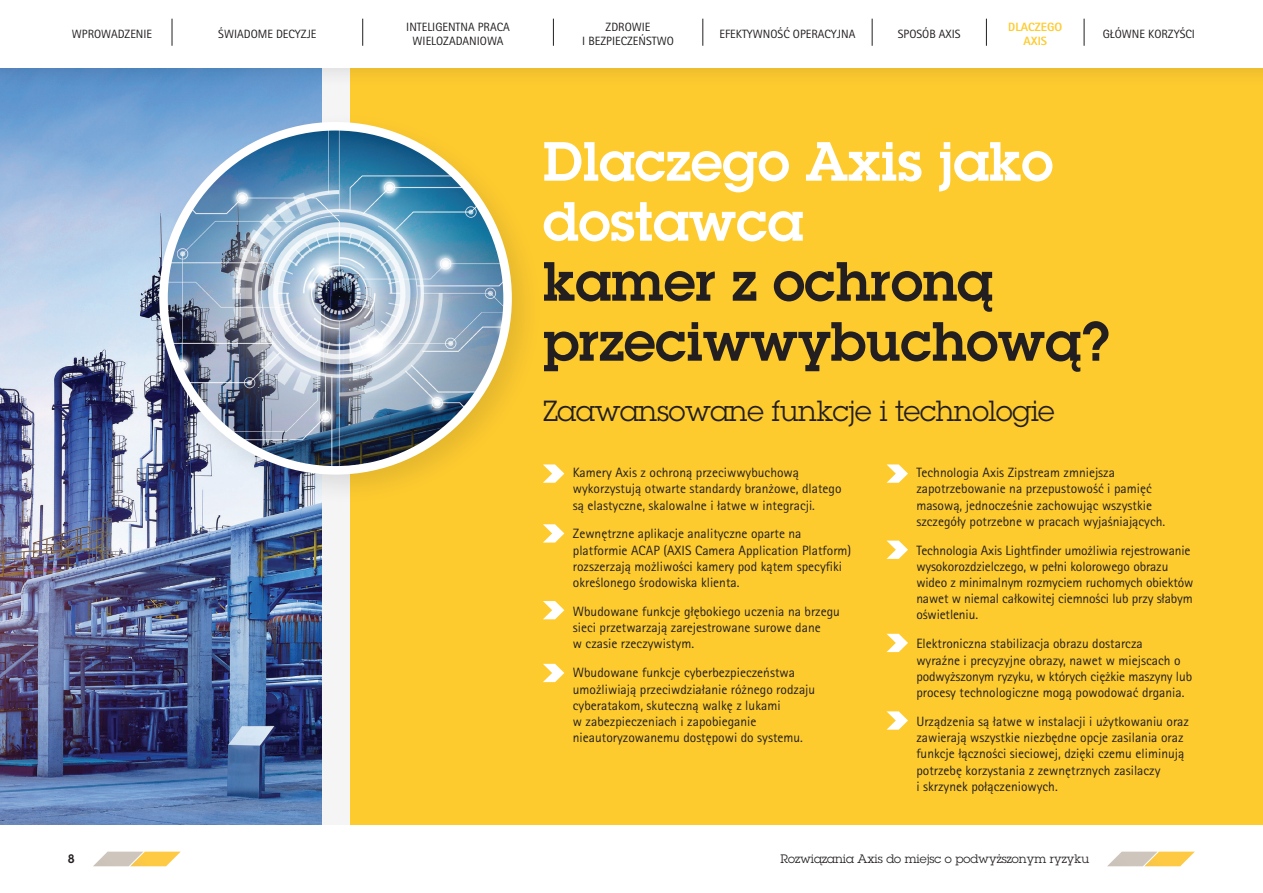
<style>
.page{position:relative;width:1263px;height:893px;background:#fff}
.page>*{position:absolute;margin:0;border:0;box-sizing:border-box;transform-origin:0 0}
.t1{font:600 54px/60px "Lubalin Graph ECG";color:#231f20}
.t2{font:600 54px/60px "Lubalin Graph ECG";color:#fff}
.t3{font:28.5px "Lubalin Graph ECG";letter-spacing:-.01em;color:#231f20}
.t4{font:13.5px/16.2px "Rotis Sans Serif Pro";color:#231f20}
.t5{font:12px/14.4px "Rotis Sans Serif Pro";color:#231f20;text-align:center}
.t6{font:12px "Lubalin Graph ECG";color:#231f20}
.t7{font:800 12px/14.4px "Rotis Sans Serif Pro";color:#fecb2f;text-align:center}
.t8{font:600 12px "Lubalin Graph ECG";color:#231f20}
</style>
<div class="page">
<div style="left:349px;top:68px;width:914px;height:757px;background:#fecb2f"></div>
<img style="left:0;top:90px;width:322px;height:735px">
<div style="left:322px;top:68px;width:27px;height:757px;background:#f5f5f6"></div>
<svg style="left:544px;top:464px;width:20px;height:19px"></svg>
<svg style="left:886px;top:541px;width:22px;height:18px"></svg>
<svg style="left:886px;top:634px;width:22px;height:18px"></svg>
<svg style="left:886px;top:711px;width:22px;height:19px"></svg>
<svg style="left:543px;top:524px;width:21px;height:19px"></svg>
<svg style="left:543px;top:664px;width:21px;height:18px"></svg>
<svg style="left:543px;top:601px;width:21px;height:18px"></svg>
<svg style="left:886px;top:464px;width:22px;height:19px"></svg>
<div style="left:148px;top:111px;width:396px;height:395px;background:#231f20;opacity:.12"></div>
<img style="left:164px;top:126px;width:344px;height:344px;border-radius:172px">
<div style="left:159px;top:122px;width:353px;height:353px;border:9px solid #fff;border-radius:50%"></div>
<svg style="left:93px;top:852px;width:88px;height:14px"></svg>
<svg style="left:1107px;top:852px;width:88px;height:14px"></svg>
<div style="left:0;top:0;width:1263px;height:90px;background:#231f20;opacity:.15"></div>
<div style="left:0;top:0;width:1263px;height:68px;background:#fff"></div>
<svg style="left:172px;top:19px;width:1px;height:27px"></svg>
<svg style="left:362px;top:19px;width:1px;height:27px"></svg>
<svg style="left:553px;top:19px;width:1px;height:27px"></svg>
<svg style="left:702px;top:19px;width:1px;height:27px"></svg>
<svg style="left:986px;top:19px;width:1px;height:27px"></svg>
<svg style="left:872px;top:19px;width:1px;height:27px"></svg>
<svg style="left:1084px;top:19px;width:1px;height:27px"></svg>
<p class="t5" style="left:218px;top:27px;width:100px">ŚWIADOME DECYZJE</p>
<p class="t5" style="left:406px;top:20px;width:105px">INTELIGENTNA PRACA<br>WIELOZADANIOWA</p>
<p class="t7" style="left:1008px;top:20px;width:56px">DLACZEGO<br>AXIS</p>
<p class="t5" style="left:582px;top:20px;width:93px">ZDROWIE<br>I BEZPIECZEŃSTWO</p>
<p class="t5" style="left:719px;top:27px;width:137px">EFEKTYWNOŚĆ OPERACYJNA</p>
<p class="t5" style="left:898px;top:27px;width:64px">SPOSÓB AXIS</p>
<p class="t5" style="left:72px;top:27px;width:82px">WPROWADZENIE</p>
<p class="t5" style="left:1103px;top:27px;width:94px">GŁÓWNE KORZYŚCI</p>
<p class="t2" style="left:543px;top:132px;width:511px">Dlaczego Axis jako dostawca</p>
<p class="t1" style="left:543px;top:252px;width:568px">kamer z ochroną przeciwwybuchową?</p>
<p class="t3" style="left:543px;top:393px;width:513px">Zaawansowane funkcje i technologie</p>
<p class="t4" style="left:573px;top:465px;width:270px">Kamery Axis z ochroną przeciwwybuchową wykorzystują otwarte standardy branżowe, dlatego są elastyczne, skalowalne i łatwe w integracji.</p>
<p class="t4" style="left:573px;top:526px;width:280px">Zewnętrzne aplikacje analityczne oparte na platformie ACAP (AXIS Camera Application Platform) rozszerzają możliwości kamery pod kątem specyfiki określonego środowiska klienta.</p>
<p class="t4" style="left:573px;top:603px;width:269px">Wbudowane funkcje głębokiego uczenia na brzegu sieci przetwarzają zarejestrowane surowe dane<br>w czasie rzeczywistym.</p>
<p class="t4" style="left:573px;top:665px;width:244px">Wbudowane funkcje cyberbezpieczeństwa umożliwiają przeciwdziałanie różnego rodzaju cyberatakom, skuteczną walkę z lukami<br>w zabezpieczeniach i zapobieganie nieautoryzowanemu dostępowi do systemu.</p>
<p class="t4" style="left:916px;top:465px;width:250px">Technologia Axis Zipstream zmniejsza zapotrzebowanie na przepustowość i pamięć masową, jednocześnie zachowując wszystkie szczegóły potrzebne w pracach wyjaśniających.</p>
<p class="t4" style="left:916px;top:542px;width:278px">Technologia Axis Lightfinder umożliwia rejestrowanie wysokorozdzielczego, w pełni kolorowego obrazu wideo z minimalnym rozmyciem ruchomych obiektów nawet w niemal całkowitej ciemności lub przy słabym oświetleniu.</p>
<p class="t4" style="left:916px;top:636px;width:277px">Elektroniczna stabilizacja obrazu dostarcza<br>wyraźne i precyzyjne obrazy, nawet w miejscach o podwyższonym ryzyku, w których ciężkie maszyny lub procesy technologiczne mogą powodować drgania.</p>
<p class="t4" style="left:916px;top:713px;width:274px">Urządzenia są łatwe w instalacji i użytkowaniu oraz zawierają wszystkie niezbędne opcje zasilania oraz funkcje łączności sieciowej, dzięki czemu eliminują potrzebę korzystania z zewnętrznych zasilaczy<br>i skrzynek połączeniowych.</p>
<p class="t8" style="left:68px;top:851px;width:8px">8</p>
<p class="t6" style="left:780px;top:851px;width:310px">Rozwiązania Axis do miejsc o podwyższonym ryzyku</p>
</div>
